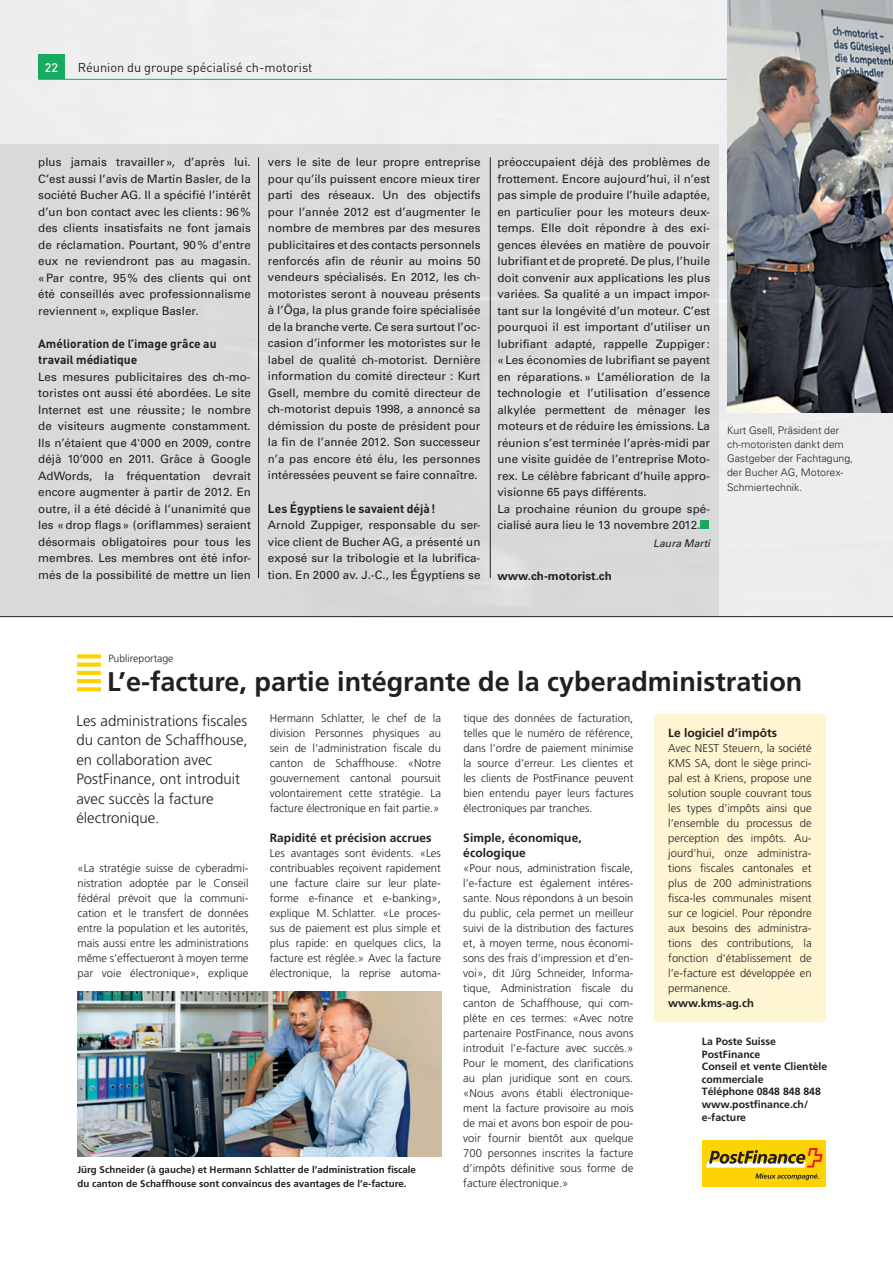
<style>
.page{position:relative;width:893px;height:1263px;background:#fff}
.page>*{position:absolute;margin:0;border:0;box-sizing:border-box;transform-origin:0 0}
.t1{font:700 27px "Frutiger";color:#231f20}
.t2{font:300 15px/19.5px "Frutiger";color:#231f20}
.t3{font:12.75px "DIN";color:#231f20}
.t4{font:500 12.3px "DIN";color:#fff}
.t5{font:700 12px/15px "Frutiger";letter-spacing:.005em;color:#231f20}
.t6{font:700 12px/16.5px "DIN";color:#231f20}
.t7{font:11.7px/16.5px "Univers";color:#231f20;text-align:justify}
.t8{font:700 11.7px "Univers";color:#231f20}
.t9{font:300 11.25px/15px "Frutiger";color:#231f20;text-align:justify}
.t10{font:700 11.25px "Frutiger";color:#231f20}
.t11{font:700 10.5px/12.6px "Frutiger";color:#231f20}
.t12{font:300 10.5px/14.2px "Univers";color:#231f20}
.t13{font:300 10.5px "Frutiger";color:#231f20}
.t14{font:italic 10.5px "Univers";color:#231f20}
.t15{font:700 9.75px/13.5px "Frutiger";color:#231f20}
</style>
<div class="page">
<div style="left:0;top:0;width:893px;height:616px;background:#efeff0"></div>
<div style="left:38px;top:54px;width:27px;height:25px;background:#18aa60"></div>
<hr style="left:38px;top:79px;width:787px;height:1px;background:#18aa60">
<div style="left:654px;top:714px;width:171px;height:308px;background:#fef5d2"></div>
<img style="left:77px;top:992px;width:364px;height:165px">
<div style="left:77px;top:654px;width:23px;height:5px;background:#fed304"></div>
<div style="left:77px;top:662px;width:23px;height:5px;background:#fed304"></div>
<div style="left:77px;top:670px;width:23px;height:5px;background:#fed304"></div>
<div style="left:77px;top:678px;width:23px;height:6px;background:#fed304"></div>
<svg style="left:77px;top:687px;width:23px;height:4px"></svg>
<div style="left:702px;top:1140px;width:124px;height:46px;background:#fed304"></div>
<svg style="left:706px;top:1148px;width:117px;height:19px"></svg>
<svg style="left:755px;top:1173px;width:64px;height:7px"></svg>
<div style="left:0;top:144px;width:719px;height:472px;background:#d8d9db"></div>
<div style="left:701px;top:521px;width:8px;height:8px;background:#18aa60"></div>
<img style="left:727px;top:0;width:166px;height:412px">
<hr style="left:258px;top:157px;width:1px;height:421px;background:#231f20">
<hr style="left:490px;top:157px;width:1px;height:421px;background:#231f20">
<hr style="left:0;top:616px;width:893px;height:1px;background:#231f20">
<p class="t4" style="left:45px;top:60px;width:15px">22</p>
<p class="t3" style="left:78px;top:59px;width:236px">Réunion du groupe spécialisé ch-motorist</p>
<p class="t7" style="left:38px;top:154px;width:214px">plus jamais travailler », d’après lui.<br>C’est aussi l’avis de Martin Basler, de la société Bucher AG. Il a spécifié l’intérêt d’un bon contact avec les clients : 96 % des clients insatisfaits ne font jamais de réclamation. Pourtant, 90 % d’entre eux ne reviendront pas au magasin. « Par contre, 95 % des clients qui ont été conseillés avec professionnalisme reviennent », explique Basler.</p>
<p class="t6" style="left:38px;top:334px;width:180px">Amélioration de l’image grâce au travail médiatique</p>
<p class="t7" style="left:38px;top:368px;width:214px">Les mesures publicitaires des ch-mo&shy;toristes ont aussi été abordées. Le site Internet est une réussite ; le nombre de visiteurs augmente constamment.<br>Ils n’étaient que 4'000 en 2009, contre déjà 10’000 en 2011. Grâce à Google AdWords, la fréquentation devrait encore augmenter à partir de 2012. En outre, il a été décidé à l’unanimité que les « drop flags » (oriflammes) seraient désormais obligatoires pour tous les membres. Les membres ont été infor&shy;més de la possibilité de mettre un lien</p>
<p class="t7" style="left:268px;top:154px;width:214px">vers le site de leur propre entreprise pour qu’ils puissent encore mieux tirer parti des réseaux. Un des objectifs pour l’année 2012 est d’augmenter le nombre de membres par des mesures publicitaires et des contacts personnels renforcés afin de réunir au moins 50 vendeurs spécialisés. En 2012, les ch&shy;motoristes seront à nouveau présents à l’Öga, la plus grande foire spécialisée de la branche verte. Ce sera surtout l’oc&shy;casion d’informer les motoristes sur le label de qualité ch-motorist. Dernière information du comité directeur : Kurt Gsell, membre du comité directeur de ch-motorist depuis 1998, a annoncé sa démission du poste de président pour la fin de l’année 2012. Son successeur n’a pas encore été élu, les personnes intéressées peuvent se faire connaître.</p>
<p class="t6" style="left:268px;top:499px;width:169px">Les Égyptiens le savaient déjà !</p>
<p class="t7" style="left:268px;top:517px;width:214px">Arnold Zuppiger, responsable du ser&shy;vice client de Bucher AG, a présenté un exposé sur la tribologie et la lubrifica&shy;tion. En 2000 av. J.-C., les Égyptiens se</p>
<p class="t7" style="left:497px;top:154px;width:214px;text-align:left">préoccupaient déjà des problèmes de frottement. Encore aujourd’hui, il n’est pas simple de produire l’huile adaptée, en particulier pour les moteurs deux&shy;temps. Elle doit répondre à des exi&shy;gences élevées en matière de pouvoir lubrifiant et de propreté. De plus, l’huile doit convenir aux applications les plus variées. Sa qualité a un impact impor&shy;tant sur la longévité d’un moteur. C’est pourquoi il est important d’utiliser un lubrifiant adapté, rappelle Zuppiger : « Les économies de lubrifiant se payent en réparations. » L’amélioration de la technologie et l’utilisation d’essence alkylée permettent de ménager les moteurs et de réduire les émissions. La réunion s’est terminée l’après-midi par une visite guidée de l’entreprise Moto&shy;rex. Le célèbre fabricant d’huile appro&shy;visionne 65 pays différents.<br>La prochaine réunion du groupe spé&shy;cialisé aura lieu le 13 novembre 2012.</p>
<p class="t14" style="left:653px;top:537px;width:58px">Laura Marti</p>
<p class="t8" style="left:497px;top:569px;width:116px">www.ch-motorist.ch</p>
<p class="t12" style="left:727px;top:423px;width:128px">Kurt Gsell, Präsident der ch-motoristen dankt dem<br>Gastgeber der Fachtagung, der Bucher AG, Motorex-<br>Schmiertechnik.</p>
<p class="t13" style="left:108px;top:652px;width:67px">Publireportage</p>
<h1 class="t1" style="left:107px;top:666px;width:697px">L’e-facture, partie intégrante de la cyberadministration</h1>
<p class="t2" style="left:76px;top:711px;width:173px">Les administrations fiscales du canton de Schaffhouse, en collaboration avec<br>PostFinance, ont introduit avec succès la facture électronique.</p>
<p class="t9" style="left:270px;top:710px;width:173px">Hermann Schlatter, le chef de la division Personnes physiques au sein de l’administration fiscale du canton de Schaffhouse. «Notre gouvernement cantonal poursuit volontairement cette stratégie. La facture électronique en fait partie.»</p>
<p class="t5" style="left:270px;top:830px;width:163px">Rapidité et précision accrues</p>
<p class="t9" style="left:270px;top:845px;width:173px">Les avantages sont évidents. «Les contribuables reçoivent rapidement une facture claire sur leur plate&shy;forme e-finance et e-banking», explique M. Schlatter. «Le proces&shy;sus de paiement est plus simple et plus rapide: en quelques clics, la facture est réglée.» Avec la facture électronique, la reprise automa-</p>
<p class="t9" style="left:463px;top:710px;width:172px">tique des données de facturation, telles que le numéro de référence, dans l’ordre de paiement minimise la source d’erreur. Les clientes et les clients de PostFinance peuvent bien entendu payer leurs factures électroniques par tranches.</p>
<p class="t5" style="left:463px;top:830px;width:120px">Simple, économique, écologique</p>
<p class="t9" style="left:463px;top:860px;width:172px">«Pour nous, administration fiscale, l’e-facture est également intéres&shy;sante. Nous répondons à un besoin du public, cela permet un meilleur suivi de la distribution des factures et, à moyen terme, nous économi&shy;sons des frais d’impression et d’en&shy;voi», dit Jürg Schneider, Informa&shy;tique, Administration fiscale du canton de Schaffhouse, qui com&shy;plète en ces termes: «Avec notre partenaire PostFinance, nous avons introduit l’e-facture avec succès.» Pour le moment, des clarifications au plan juridique sont en cours. «Nous avons établi électronique&shy;ment la facture provisoire au mois de mai et avons bon espoir de pou&shy;voir fournir bientôt aux quelque 700 personnes inscrites la facture d’impôts définitive sous forme de facture électronique.»</p>
<p class="t5" style="left:668px;top:725px;width:110px">Le logiciel d’impôts</p>
<p class="t9" style="left:668px;top:740px;width:145px">Avec NEST Steuern, la société KMS SA, dont le siège princi&shy;pal est à Kriens, propose une solution souple couvrant tous les types d’impôts ainsi que l’ensemble du processus de perception des impôts. Au&shy;jourd’hui, onze administra&shy;tions fiscales cantonales et plus de 200 administrations fisca-les communales misent sur ce logiciel. Pour répondre aux besoins des administra&shy;tions des contributions, la fonction d’établissement de l’e-facture est développée en permanence.</p>
<p class="t10" style="left:668px;top:996px;width:87px">www.kms-ag.ch</p>
<p class="t9" style="left:77px;top:860px;width:173px">«La stratégie suisse de cyberadmi&shy;nistration adoptée par le Conseil fédéral prévoit que la communi&shy;cation et le transfert de données entre la population et les autorités, mais aussi entre les administrations même s’effectueront à moyen terme par voie électronique», explique</p>
<p class="t11" style="left:702px;top:1035px;width:127px">La Poste Suisse<br>PostFinance<br>Conseil et vente Clientèle commerciale<br>Téléphone 0848 848 848 www.postfinance.ch/ e-facture</p>
<p class="t15" style="left:77px;top:1163px;width:340px">Jürg Schneider (à gauche) et Hermann Schlatter de l’administration fiscale du canton de Schaffhouse sont convaincus des avantages de l’e-facture.</p>
</div>
